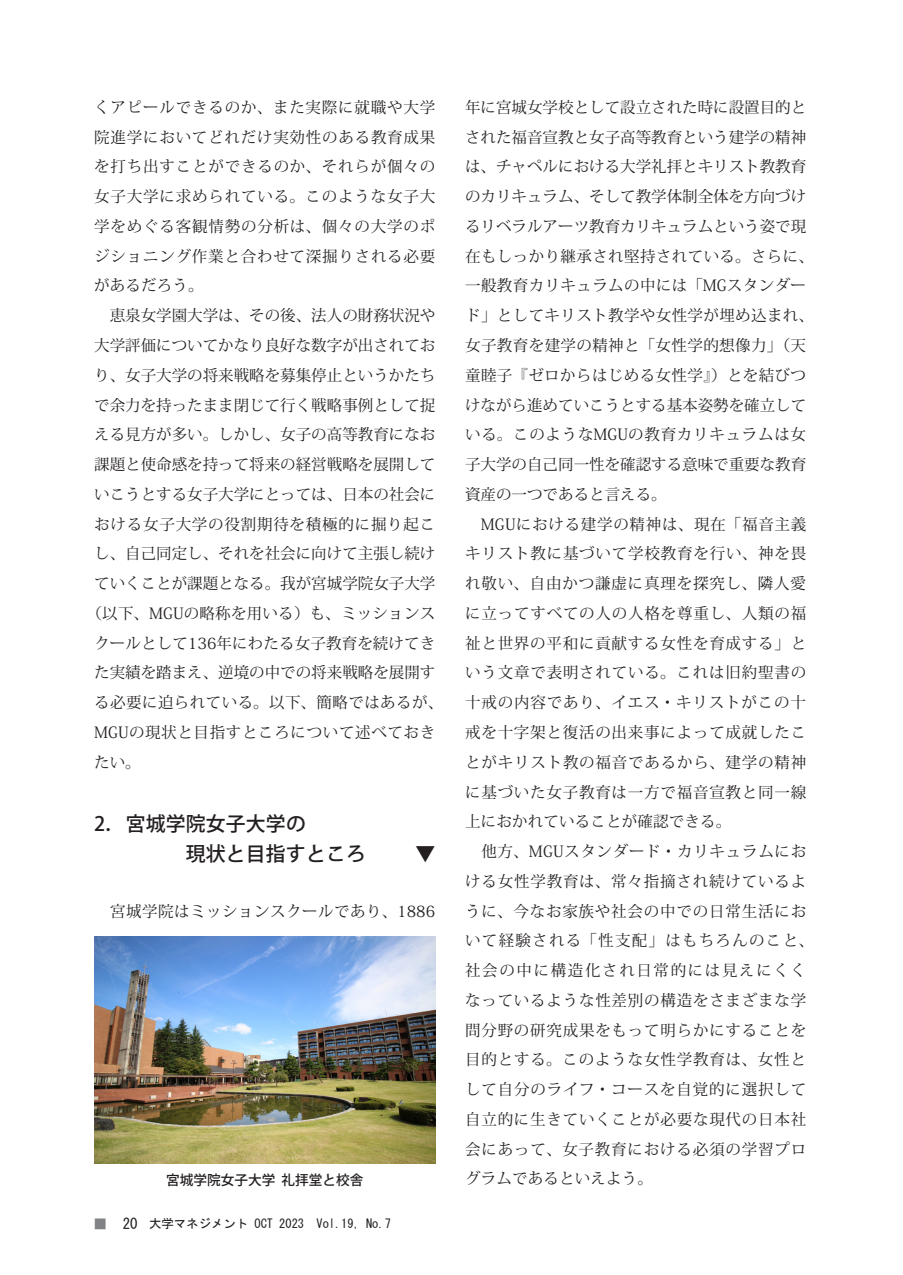
<style>
.page{position:relative;width:903px;height:1275px;background:#fff}
.page>*{position:absolute;margin:0;border:0;box-sizing:border-box;transform-origin:0 0}
._0本文{font:500 19.78px "Koz Go Pro";letter-spacing:.01em;color:#231f20}
._0本文-2{font:15.58px/29.8px "Koz Min Pro";letter-spacing:.015em;color:#231f20;text-align:justify}
._0本文-3{font:15.58px/29.8px "Koz Min Pro";letter-spacing:.05em;color:#231f20}
._0本文-4{font:15.58px "Koz Min Pro";letter-spacing:.04em;color:#231f20}
.t1{font:14.88px "MS Gothic";color:#231f20}
.t2{font:500 13.65px "Koz Go Pro";color:#231f20}
.t3{font:12.42px "MS Gothic";color:#231f20}
.s1{color:#808285}
</style>
<div class="page">
<img style="left:94px;top:936px;width:341px;height:228px">
<p class="_0本文-2" style="left:94px;top:92px;width:343px">くアピールできるのか、また実際に就職や大学院進学においてどれだけ実効性のある教育成果を打ち出すことができるのか、それらが個々の女子大学に求められている。このような女子大学をめぐる客観情勢の分析は、個々の大学のポジショニング作業と合わせて深掘りされる必要があるだろう。</p>
<p class="_0本文-2" style="left:94px;top:300px;width:343px">　恵泉女学園大学は、その後、法人の財務状況や</p>
<p class="_0本文-2" style="left:94px;top:330px;width:343px">大学評価についてかなり良好な数字が出されてお</p>
<p class="_0本文-2" style="left:94px;top:360px;width:343px">り、女子大学の将来戦略を募集停止というかたち</p>
<p class="_0本文-2" style="left:94px;top:389px;width:343px">で余力を持ったまま閉じて行く戦略事例として捉</p>
<p class="_0本文-2" style="left:94px;top:419px;width:343px">える見方が多い。しかし、女子の高等教育になお</p>
<p class="_0本文-2" style="left:94px;top:449px;width:343px">課題と使命感を持って将来の経営戦略を展開して</p>
<p class="_0本文-2" style="left:94px;top:479px;width:343px">いこうとする女子大学にとっては、日本の社会に</p>
<p class="_0本文-3" style="left:94px;top:508px;width:343px">おける女子大学の役割期待を積極的に掘り起こ</p>
<p class="_0本文-2" style="left:94px;top:538px;width:343px">し、自己同定し、それを社会に向けて主張し続け</p>
<p class="_0本文-2" style="left:94px;top:568px;width:343px">ていくことが課題となる。我が宮城学院女子大学</p>
<p class="_0本文-2" style="left:87px;top:598px;width:350px">（以下、MGUの略称を用いる）も、ミッションス</p>
<p class="_0本文-2" style="left:94px;top:627px;width:343px">クールとして136年にわたる女子教育を続けてき</p>
<p class="_0本文-2" style="left:94px;top:657px;width:343px">た実績を踏まえ、逆境の中での将来戦略を展開す</p>
<p class="_0本文-2" style="left:94px;top:687px;width:350px">る必要に迫られている。以下、簡略ではあるが、</p>
<p class="_0本文-4" style="left:94px;top:721px;width:342px">MGUの現状と目指すところについて述べておき</p>
<p class="_0本文-2" style="left:94px;top:747px;width:48px">たい。</p>
<p class="_0本文" style="left:94px;top:811px;width:213px">2．宮城学院女子大学の</p>
<p class="_0本文" style="left:186px;top:841px;width:251px">現状と目指すところ　　 ▼</p>
<p class="_0本文-2" style="left:94px;top:895px;width:343px">　宮城学院はミッションスクールであり、1886</p>
<p class="_0本文-2" style="left:465px;top:92px;width:350px;text-align:left">年に宮城女学校として設立された時に設置目的とされた福音宣教と女子高等教育という建学の精神は、チャペルにおける大学礼拝とキリスト教教育のカリキュラム、そして教学体制全体を方向づけるリベラルアーツ教育カリキュラムという姿で現在もしっかり継承され堅持されている。さらに、一般教育カリキュラムの中には「MGスタンダード」としてキリスト教学や女性学が埋め込まれ、女子教育を建学の精神と「女性学的想像力」（天童睦子『ゼロからはじめる女性学』）とを結びつけながら進めていこうとする基本姿勢を確立している。このようなMGUの教育カリキュラムは女子大学の自己同一性を確認する意味で重要な教育資産の一つであると言える。</p>
<p class="_0本文-2" style="left:465px;top:508px;width:343px">　MGUにおける建学の精神は、現在「福音主義キリスト教に基づいて学校教育を行い、神を畏れ敬い、自由かつ謙虚に真理を探究し、隣人愛に立ってすべての人の人格を尊重し、人類の福祉と世界の平和に貢献する女性を育成する」という文章で表明されている。これは旧約聖書の十戒の内容であり、イエス・キリストがこの十戒を十字架と復活の出来事によって成就したことがキリスト教の福音であるから、建学の精神に基づいた女子教育は一方で福音宣教と同一線上におかれていることが確認できる。</p>
<p class="_0本文-3" style="left:465px;top:836px;width:350px">　他方、MGUスタンダード・カリキュラムにおける女性学教育は、常々指摘され続けているように、今なお家族や社会の中での日常生活において経験される「性支配」はもちろんのこと、社会の中に構造化され日常的には見えにくくなっているような性差別の構造をさまざまな学問分野の研究成果をもって明らかにすることを目的とする。このような女性学教育は、女性として自分のライフ・コースを自覚的に選択して自立的に生きていくことが必要な現代の日本社会にあって、女子教育における必須の学習プロ</p>
<p class="t2" style="left:166px;top:1171px;width:199px">宮城学院女子大学 礼拝堂と校舎</p>
<p class="_0本文-2" style="left:465px;top:1163px;width:189px">グラムであるといえよう。</p>
<p class="t1" style="left:93px;top:1216px;width:46px"><span class="s1">■</span>　20</p>
<p class="t3" style="left:149px;top:1217px;width:243px">大学マネジメント OCT 2023　Vol.19, No.7</p>
</div>
